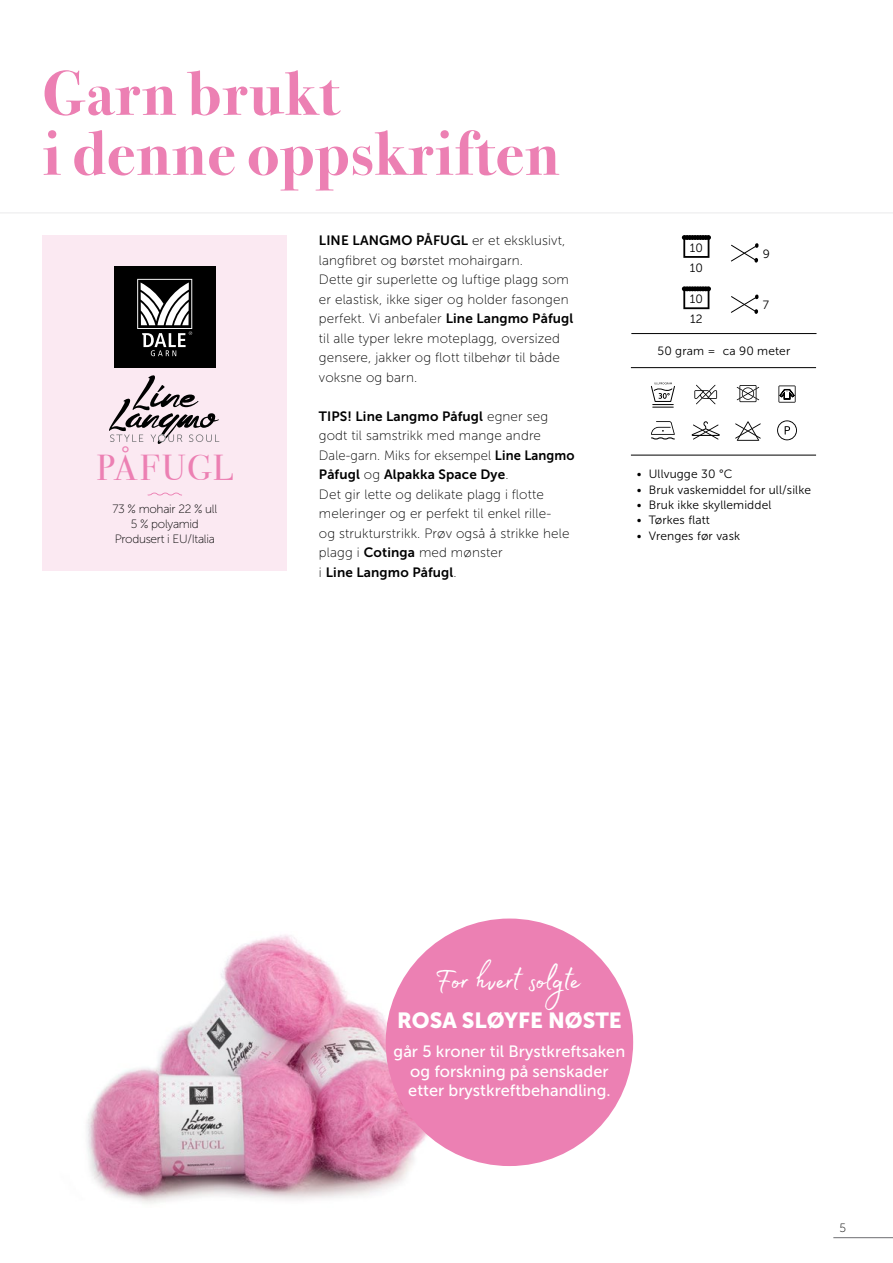
<style>
.page{position:relative;width:893px;height:1263px;background:#fff}
.page>*{position:absolute;margin:0;border:0;box-sizing:border-box;transform-origin:0 0}
.t1{font:700 63.3px "Bodoni Svty Two ITCTT";letter-spacing:.02em;color:#ec80b3}
.t2{font:38.25px "Madelyn Fill";letter-spacing:-.01em;color:#fff}
.t3{font:36px "Bodoni Svty Two ITCTT";letter-spacing:.05em;color:#ec80b3}
.t4{font:21.9px "Museo Sans 900";color:#fff}
.t5{font:16.35px "Museo Sans 500";color:#fff}
.t6{font:13.5px/19.5px "Museo Sans 100";letter-spacing:.01em;color:#000}
.t7{font:13.5px "Museo Sans 700";letter-spacing:.01em;color:#000}
.t8{font:12px "Museo Sans 300";letter-spacing:.01em;color:#000}
.t9{font:12px "Museo Sans 100";letter-spacing:-.025em;color:#000}
.s1{font-family:"Museo Sans 700"}
.s2{font-family:"Museo Sans 100"}
</style>
<div class="page">
<hr style="left:833px;top:1237px;width:60px;height:1px;background:#6d6e71">
<hr style="left:0;top:212px;width:893px;height:2px;background:#f1f1f2">
<div style="left:43px;top:235px;width:244px;height:335px;background:#fbe9f2"></div>
<div style="left:114px;top:266px;width:102px;height:102px;background:#000"></div>
<svg style="left:137px;top:279px;width:55px;height:77px"></svg>
<svg style="left:148px;top:492px;width:34px;height:4px"></svg>
<svg style="left:731px;top:294px;width:28px;height:20px"></svg>
<svg style="left:682px;top:286px;width:29px;height:23px"></svg>
<hr style="left:631px;top:333px;width:185px;height:1px;background:#000">
<hr style="left:631px;top:367px;width:185px;height:1px;background:#000">
<hr style="left:631px;top:455px;width:185px;height:1px;background:#000">
<svg style="left:777px;top:420px;width:20px;height:20px"></svg>
<svg style="left:651px;top:421px;width:24px;height:19px"></svg>
<svg style="left:737px;top:385px;width:22px;height:17px"></svg>
<svg style="left:735px;top:421px;width:26px;height:20px"></svg>
<svg style="left:694px;top:385px;width:23px;height:19px"></svg>
<svg style="left:651px;top:382px;width:24px;height:26px"></svg>
<svg style="left:692px;top:421px;width:28px;height:19px"></svg>
<svg style="left:778px;top:385px;width:18px;height:18px"></svg>
<svg style="left:731px;top:243px;width:28px;height:20px"></svg>
<svg style="left:682px;top:235px;width:29px;height:23px"></svg>
<svg style="left:109px;top:375px;width:110px;height:69px"></svg>
<img style="left:87px;top:934px;width:411px;height:270px">
<div style="left:386px;top:918px;width:247px;height:248px;background:#ec80b3;border-radius:50%"></div>
<p class="t1" style="left:43px;top:41px;width:298px">Garn brukt</p>
<p class="t1" style="left:43px;top:101px;width:518px">i denne oppskriften</p>
<p class="t3" style="left:97px;top:439px;width:138px">PÅFUGL</p>
<p class="t9" style="left:112px;top:502px;width:106px">73 % mohair 22 % ull</p>
<p class="t9" style="left:131px;top:517px;width:70px">5 % polyamid</p>
<p class="t9" style="left:115px;top:532px;width:101px">Produsert i EU/Italia</p>
<p class="t6" style="left:319px;top:231px;width:256px"><span class="s1">LINE LANGMO PÅFUGL</span> er et eksklusivt, langfibret og børstet mohairgarn.<br>Dette gir superlette og luftige plagg som er elastisk, ikke siger og holder fasongen perfekt. Vi anbefaler <span class="s1">Line Langmo Påfugl </span>til alle typer lekre moteplagg, oversized gensere, jakker og flott tilbehør til både voksne og barn.</p>
<p class="t6" style="left:319px;top:406px;width:257px"><span class="s1">TIPS! Line Langmo Påfugl</span> egner seg godt til samstrikk med mange andre Dale-garn. Miks for eksempel <span class="s1">Line Langmo Påfugl</span> og <span class="s1">Alpakka Space Dye</span>.<br>Det gir lette og delikate plagg i flotte meleringer og er perfekt til enkel rille-</p>
<p class="t6" style="left:319px;top:523px;width:252px">og strukturstrikk. Prøv også å strikke hele plagg i <span class="s1">Cotinga</span> med mønster</p>
<p class="t7" style="left:319px;top:564px;width:139px"><span class="s2">i</span> Line Langmo Påfugl<span class="s2">.</span></p>
<p class="t8" style="left:690px;top:241px;width:15px">10</p>
<p class="t8" style="left:690px;top:261px;width:15px">10</p>
<p class="t8" style="left:690px;top:293px;width:15px">10</p>
<p class="t8" style="left:690px;top:312px;width:14px">12</p>
<p class="t8" style="left:763px;top:247px;width:9px">9</p>
<p class="t8" style="left:763px;top:298px;width:8px">7</p>
<p class="t8" style="left:657px;top:345px;width:134px">50 gram = ca 90 meter</p>
<p class="t8" style="left:637px;top:468px;width:97px">• Ullvugge 30 °C</p>
<p class="t8" style="left:637px;top:483px;width:176px">• Bruk vaskemiddel for ull/silke</p>
<p class="t8" style="left:637px;top:498px;width:136px">• Bruk ikke skyllemiddel</p>
<p class="t8" style="left:637px;top:514px;width:75px">• Tørkes flatt</p>
<p class="t8" style="left:637px;top:529px;width:105px">• Vrenges før vask</p>
<p class="t2" style="left:435px;top:951px;width:147px">For hvert solgte</p>
<p class="t4" style="left:397px;top:1008px;width:226px">ROSA SLØYFE NØSTE</p>
<p class="t5" style="left:394px;top:1042px;width:233px">går 5 kroner til Brystkreftsaken</p>
<p class="t5" style="left:410px;top:1062px;width:200px">og forskning på senskader</p>
<p class="t5" style="left:408px;top:1082px;width:204px">etter brystkreftbehandling.</p>
<p class="t9" style="left:839px;top:1221px;width:8px">5</p>
</div>
